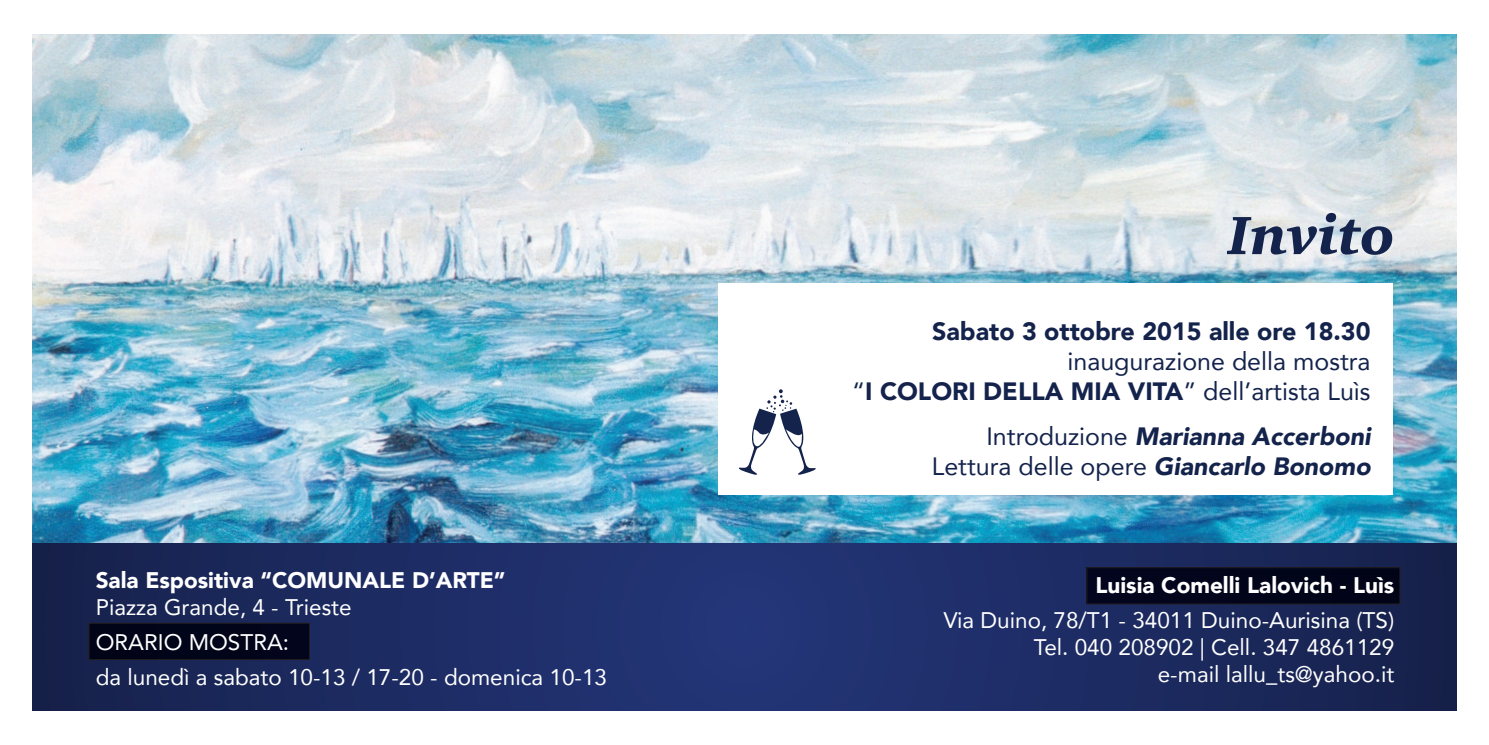
<style>
.page{position:relative;width:1489px;height:745px;background:#fff}
.page>*{position:absolute;margin:0;border:0;box-sizing:border-box;transform-origin:0 0}
.t1{font:25px/30px "Avenir";color:#14234c;text-align:right}
.t2{font:italic 900 25px/30px "Avenir";color:#14234c;text-align:right}
.t3{font:900 25px "Avenir";color:#14234c}
.t4{font:22.5px/27px "Avenir";color:#fff;text-align:right}
.t5{font:900 22.5px "Avenir";color:#fff}
.s1{font-weight:900}
.s2{font-weight:400;font-style:normal}
</style>
<div class="page">
<img style="left:32px;top:34px;width:1424px;height:509px">
<svg style="left:32px;top:543px;width:1424px;height:167px;background:#1d2b62"></svg>
<div style="left:718px;top:283px;width:673px;height:211px;background:#fff"></div>
<div style="left:1086px;top:567px;width:313px;height:36px;background:#02051a"></div>
<div style="left:1086px;top:567px;width:314px;height:37px;border:1px solid #231f20"></div>
<svg style="left:1226px;top:213px;width:165px;height:42px;background:#969fb0"></svg>
<div style="left:89px;top:623px;width:220px;height:36px;background:#010519"></div>
<div style="left:89px;top:622px;width:221px;height:37px;border:1px solid #231f20"></div>
<svg style="left:738px;top:389px;width:77px;height:86px"></svg>
<p class="t5" style="left:96px;top:560px;width:411px">Sala Espositiva “COMUNALE D’ARTE”</p>
<p class="t4" style="left:96px;top:588px;width:513px;line-height:35px;text-align:left">Piazza Grande, 4 - Trieste<br>ORARIO MOSTRA:<br>da lunedì a sabato 10-13 / 17-20 - domenica 10-13</p>
<p class="t3" style="left:932px;top:309px;width:440px">Sabato 3 ottobre 2015 alle ore 18.30</p>
<p class="t1" style="left:852px;top:345px;width:520px">inaugurazione della mostra<br>“<span class="s1">I COLORI DELLA MIA VITA</span>” dell’artista Luìs</p>
<p class="t2" style="left:931px;top:420px;width:440px"><span class="s2">Introduzione</span> Marianna Accerboni<br><span class="s2">Lettura delle opere</span> Giancarlo Bonomo</p>
<p class="t5" style="left:1095px;top:566px;width:300px">Luisia Comelli Lalovich - Luìs</p>
<p class="t4" style="left:943px;top:606px;width:452px">Via Duino, 78/T1 - 34011 Duino-Aurisina (TS)<br>Tel. 040 208902 | Cell. 347 4861129<br>e-mail lallu_ts@yahoo.it</p>
</div>
